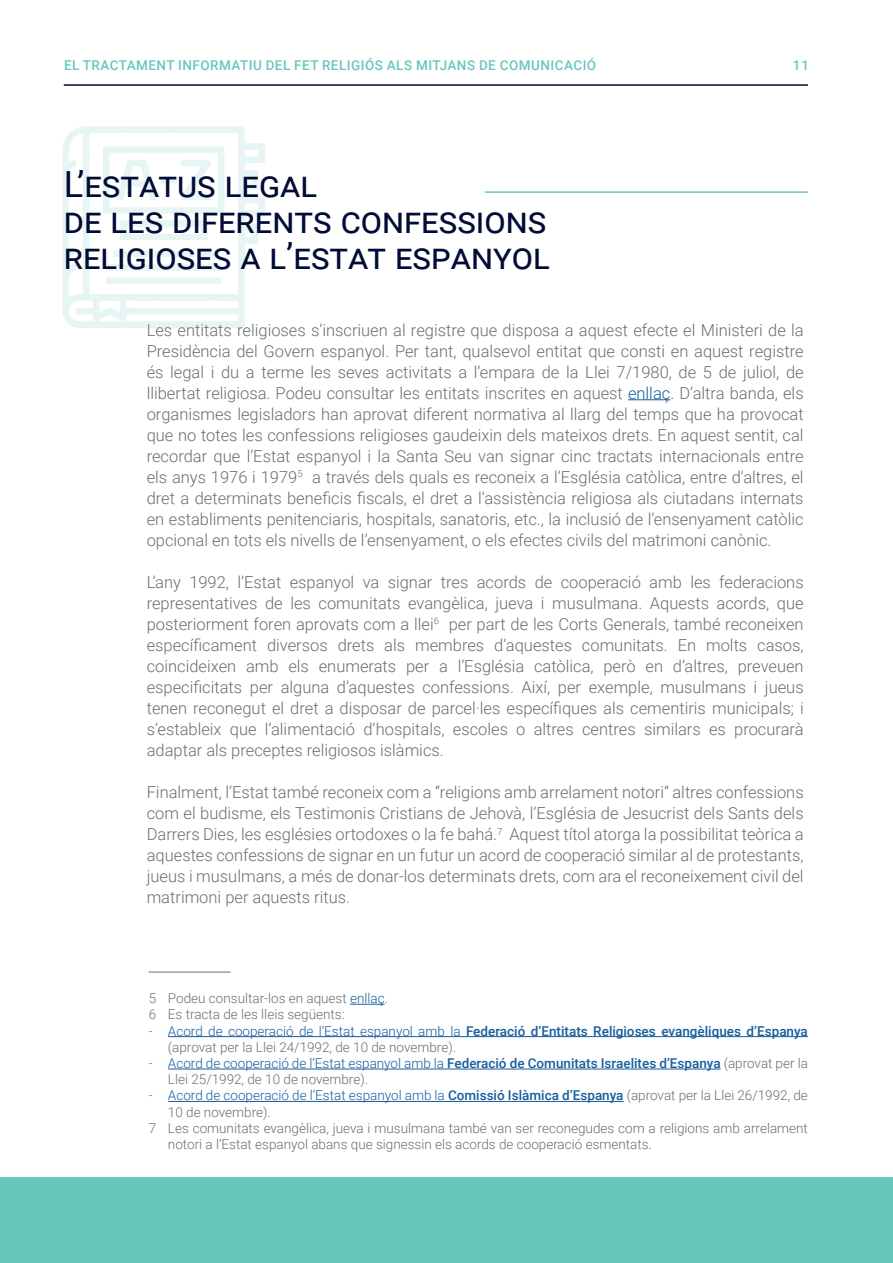
<style>
.page{position:relative;width:893px;height:1263px;background:#fff}
.page>*{position:absolute;margin:0;border:0;box-sizing:border-box;transform-origin:0 0}
.t1{font:36px/36px "Roboto";color:#000c37}
.t2{font:300 16.5px/21px "Roboto";color:#6a6e6f;text-align:justify}
.t3{font:300 13.5px/16.2px "Roboto";color:#6a6e6f}
.t4{font:500 13.5px/16.2px "Roboto";color:#175d9e}
.t5{font:500 13.5px "Roboto";letter-spacing:.035em;color:#67c7bd}
.s1{color:#175d9e}
.s2{font-weight:300;color:#6a6e6f}
.s3{font-weight:300}
.s4{font-weight:500;color:#175d9e}
</style>
<div class="page">
<div style="left:0;top:1178px;width:893px;height:85px;background:#67c7bd"></div>
<hr style="left:64px;top:84px;width:744px;height:2px;background:#000c37">
<img style="left:62px;top:126px;width:203px;height:202px">
<hr style="left:485px;top:191px;width:323px;height:2px;background:#67c7bd">
<hr style="left:628px;top:399px;width:42px;height:1px;background:#175d9e">
<hr style="left:350px;top:1004px;width:35px;height:1px;background:#175d9e">
<hr style="left:168px;top:1036px;width:640px;height:1px;background:#175d9e">
<hr style="left:168px;top:1069px;width:553px;height:1px;background:#175d9e">
<hr style="left:168px;top:1101px;width:456px;height:1px;background:#175d9e">
<hr style="left:149px;top:972px;width:81px;height:1px;background:#6a6e6f">
<p class="t5" style="left:64px;top:55px;width:534px">EL TRACTAMENT INFORMATIU DEL FET RELIGIÓS ALS MITJANS DE COMUNICACIÓ</p>
<p class="t5" style="left:793px;top:55px;width:18px">11</p>
<p class="t1" style="left:64px;top:165px;width:255px">L’estatus legal</p>
<p class="t1" style="left:64px;top:201px;width:488px">de les diferents confessions religioses a l’estat espanyol</p>
<p class="t2" style="left:147px;top:319px;width:658px">Les entitats religioses s’inscriuen al registre que disposa a aquest efecte el Ministeri de la Presidència del Govern espanyol. Per tant, qualsevol entitat que consti en aquest registre és legal i du a terme les seves activitats a l’empara de la Llei 7/1980, de 5 de juliol, de llibertat religiosa. Podeu consultar les entitats inscrites en aquest <span class="s1">enllaç</span>. D’altra banda, els organismes legisladors han aprovat diferent normativa al llarg del temps que ha provocat que no totes les confessions religioses gaudeixin dels mateixos drets. En aquest sentit, cal recordar que l’Estat espanyol i la Santa Seu van signar cinc tractats internacionals entre els anys 1976 i 1979<sup>5</sup> a través dels quals es reconeix a l’Església catòlica, entre d’altres, el dret a determinats beneficis fiscals, el dret a l’assistència religiosa als ciutadans internats en establiments penitenciaris, hospitals, sanatoris, etc., la inclusió de l’ensenyament catòlic opcional en tots els nivells de l’ensenyament, o els efectes civils del matrimoni canònic.</p>
<p class="t2" style="left:147px;top:571px;width:658px">L’any 1992, l’Estat espanyol va signar tres acords de cooperació amb les federacions representatives de les comunitats evangèlica, jueva i musulmana. Aquests acords, que posteriorment foren aprovats com a llei<sup>6</sup> per part de les Corts Generals, també reconeixen específicament diversos drets als membres d’aquestes comunitats. En molts casos, coincideixen amb els enumerats per a l’Església catòlica, però en d’altres, preveuen especificitats per alguna d’aquestes confessions. Així, per exemple, musulmans i jueus tenen reconegut el dret a disposar de parcel·les específiques als cementiris municipals; i s’estableix que l’alimentació d’hospitals, escoles o altres centres similars es procurarà adaptar als preceptes religiosos islàmics.</p>
<p class="t2" style="left:147px;top:781px;width:658px">Finalment, l’Estat també reconeix com a “religions amb arrelament notori” altres confessions com el budisme, els Testimonis Cristians de Jehovà, l’Església de Jesucrist dels Sants dels Darrers Dies, les esglésies ortodoxes o la fe bahá.<sup>7</sup> Aquest títol atorga la possibilitat teòrica a aquestes confessions de signar en un futur un acord de cooperació similar al de protestants, jueus i musulmans, a més de donar-los determinats drets, com ara el reconeixement civil del matrimoni per aquests ritus.</p>
<p class="t3" style="left:149px;top:990px;width:241px">5 Podeu consultar-los en aquest <span class="s1">enllaç</span>.</p>
<p class="t3" style="left:149px;top:1006px;width:197px">6 Es tracta de les lleis següents:</p>
<p class="t4" style="left:168px;top:1022px;width:641px;text-indent:-19px"><span class="s2">-</span> <span class="s3">Acord de cooperació de l’Estat espanyol amb la</span> Federació d’Entitats Religioses evangèliques d’Espanya <span class="s2">(aprovat per la Llei 24/1992, de 10 de novembre).</span></p>
<p class="t3" style="left:168px;top:1055px;width:641px;text-indent:-19px">- <span class="s1">Acord de cooperació de l’Estat espanyol amb la</span> <span class="s4">Federació de Comunitats Israelites d’Espanya</span> (aprovat per la<br>Llei 25/1992, de 10 de novembre).</p>
<p class="t3" style="left:168px;top:1087px;width:641px;text-indent:-19px">- <span class="s1">Acord de cooperació de l’Estat espanyol amb la</span> <span class="s4">Comissió Islàmica d’Espanya</span> (aprovat per la Llei 26/1992, de<br>10 de novembre).</p>
<p class="t3" style="left:168px;top:1119px;width:641px;text-indent:-19px">7 Les comunitats evangèlica, jueva i musulmana també van ser reconegudes com a religions amb arrelament notori a l’Estat espanyol abans que signessin els acords de cooperació esmentats.</p>
</div>
